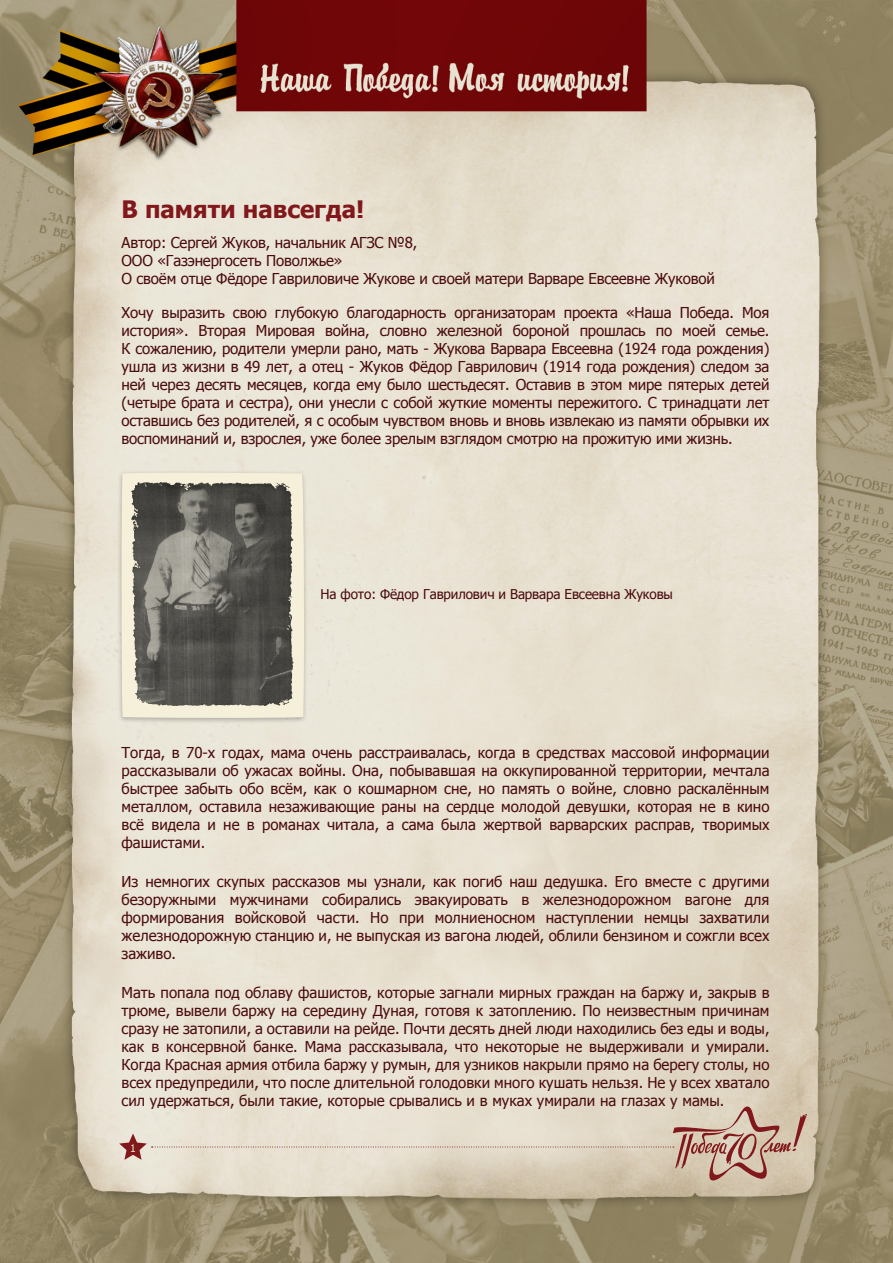
<style>
.page{position:relative;width:893px;height:1263px;background:#fff}
.page>*{position:absolute;margin:0;border:0;box-sizing:border-box;transform-origin:0 0}
.t1{font:700 24px "Tahoma";color:#81181b}
.t2{font:15px/18px "Tahoma";letter-spacing:-.01em;color:#4a0b0e;text-align:justify}
.t3{font:13.5px "Tahoma";letter-spacing:-.01em;color:#4a0b0e}
.t4{font:10.5px "Tahoma";color:#edead3}
</style>
<div class="page">
<img style="left:0;top:0;width:893px;height:1263px">
<svg style="left:119px;top:1106px;width:688px;height:83px;background:#ddd0bf"></svg>
<div style="left:116px;top:470px;width:192px;height:255px;background:#000;opacity:.24"></div>
<svg style="left:121px;top:471px;width:184px;height:247px;background:#807e74"></svg>
<h1 class="t1" style="left:122px;top:192px;width:244px">В памяти навсегда!</h1>
<p class="t2" style="left:122px;top:233px;width:595px;text-align:left">Автор: Сергей Жуков, начальник АГЗС №8,<br>ООО «Газэнергосеть Поволжье»<br>О своём отце Фёдоре Гавриловиче Жукове и своей матери Варваре Евсеевне Жуковой</p>
<p class="t2" style="left:122px;top:303px;width:649px">Хочу выразить свою глубокую благодарность организаторам проекта «Наша Победа. Моя история». Вторая Мировая война, словно железной бороной прошлась по моей семье.<br>К сожалению, родители умерли рано, мать - Жукова Варвара Евсеевна (1924 года рождения) ушла из жизни в 49 лет, а отец - Жуков Фёдор Гаврилович (1914 года рождения) следом за ней через десять месяцев, когда ему было шестьдесят. Оставив в этом мире пятерых детей (четыре брата и сестра), они унесли с собой жуткие моменты пережитого. С тринадцати лет оставшись без родителей, я с особым чувством вновь и вновь извлекаю из памяти обрывки их воспоминаний и, взрослея, уже более зрелым взглядом смотрю на прожитую ими жизнь.</p>
<p class="t3" style="left:321px;top:585px;width:354px">На фото: Фёдор Гаврилович и Варвара Евсеевна Жуковы</p>
<p class="t2" style="left:122px;top:742px;width:649px">Тогда, в 70-х годах, мама очень расстраивалась, когда в средствах массовой информации рассказывали об ужасах войны. Она, побывавшая на оккупированной территории, мечтала быстрее забыть обо всём, как о кошмарном сне, но память о войне, словно раскалённым металлом, оставила незаживающие раны на сердце молодой девушки, которая не в кино всё видела и не в романах читала, а сама была жертвой варварских расправ, творимых фашистами.</p>
<p class="t2" style="left:122px;top:872px;width:649px">Из немногих скупых рассказов мы узнали, как погиб наш дедушка. Его вместе с другими безоружными мужчинами собирались эвакуировать в железнодорожном вагоне для формирования войсковой части. Но при молниеносном наступлении немцы захватили железнодорожную станцию и, не выпуская из вагона людей, облили бензином и сожгли всех заживо.</p>
<p class="t2" style="left:122px;top:983px;width:650px">Мать попала под облаву фашистов, которые загнали мирных граждан на баржу и, закрыв в трюме, вывели баржу на середину Дуная, готовя к затоплению. По неизвестным причинам сразу не затопили, а оставили на рейде. Почти десять дней люди находились без еды и воды, как в консервной банке. Мама рассказывала, что некоторые не выдерживали и умирали.<br>Когда Красная армия отбила баржу у румын, для узников накрыли прямо на берегу столы, но всех предупредили, что после длительной голодовки много кушать нельзя. Не у всех хватало сил удержаться, были такие, которые срывались и в муках умирали на глазах у мамы.</p>
<p class="t4" style="left:130px;top:1141px;width:7px">1</p>
</div>
